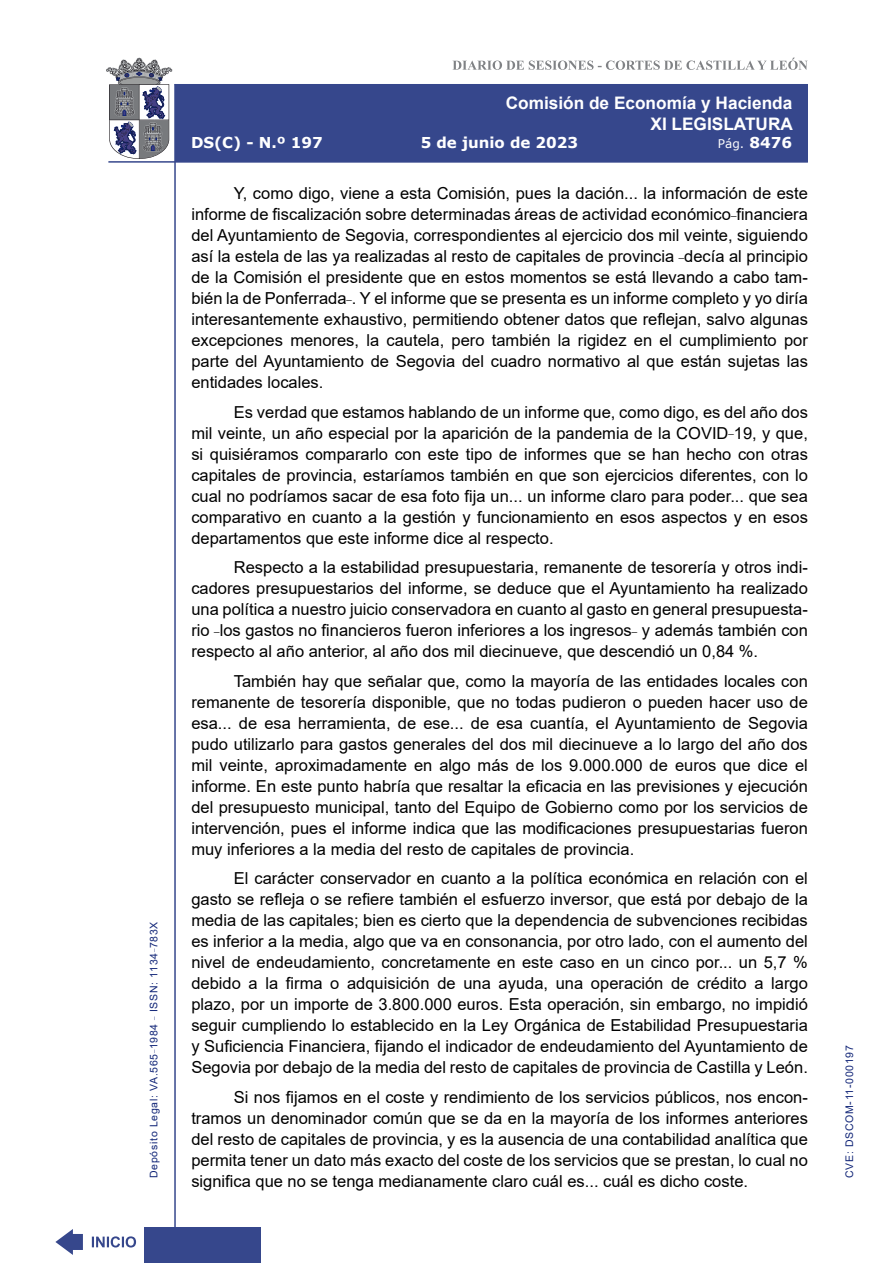
<style>
.page{position:relative;width:893px;height:1263px;background:#fff}
.page>*{position:absolute;margin:0;border:0;box-sizing:border-box;transform-origin:0 0}
.t1{font:700 17.25px/20.7px "Arial";color:#fff;text-align:right}
.t2{font:16.5px/21px "Arial";color:#000;text-align:justify}
.t3{font:700 15px "Verdana";color:#fff}
.t4{font:12px "Verdana";color:#fff}
.t5{font:10.5px "Arial";letter-spacing:.065em;color:#122678}
.s1{font-weight:700;font-size:15px}
</style>
<div class="page">
<svg style="left:452px;top:58px;width:356px;height:12px"></svg>
<hr style="left:174px;top:84px;width:2px;height:1179px;background:#36478c">
<div style="left:144px;top:1227px;width:117px;height:36px;background:#36478c"></div>
<div style="left:175px;top:84px;width:633px;height:78px;background:#36478c"></div>
<hr style="left:108px;top:161px;width:700px;height:2px;background:#36478c">
<svg style="left:92px;top:1236px;width:44px;height:11px"></svg>
<svg style="left:55px;top:1229px;width:28px;height:26px"></svg>
<svg style="left:106px;top:58px;width:66px;height:101px"></svg>
<p class="t5" style="left:146px;top:1178px;width:258px;rotate:-90deg">Depósito Legal: VA.565<sup>_</sup>1984 <sup>_</sup> ISSN: 1134<sup>_</sup>783X</p>
<p class="t1" style="left:506px;top:93px;width:289px">Comisión de Economía y Hacienda<br>XI LEGISLATURA</p>
<p class="t3" style="left:191px;top:132px;width:133px">DS(C) - N.º 197</p>
<p class="t3" style="left:421px;top:132px;width:159px">5 de junio de 2023</p>
<p class="t4" style="left:718px;top:135px;width:76px">Pág. <span class="s1">8476</span></p>
<p class="t2" style="left:191px;top:183px;width:618px;text-indent:43px">Y, como digo, viene a esta Comisión, pues la dación... la información de este informe de fiscalización sobre determinadas áreas de actividad económico<sup>_</sup>financiera del Ayuntamiento de Segovia, correspondientes al ejercicio dos mil veinte, siguiendo así la estela de las ya realizadas al resto de capitales de provincia <sup>_</sup>decía al principio de la Comisión el presidente que en estos momentos se está llevando a cabo tam&shy;bién la de Ponferrada<sup>_</sup>. Y el informe que se presenta es un informe completo y yo diría interesantemente exhaustivo, permitiendo obtener datos que reflejan, salvo algunas excepciones menores, la cautela, pero también la rigidez en el cumplimiento por parte del Ayuntamiento de Segovia del cuadro normativo al que están sujetas las entidades locales.</p>
<p class="t2" style="left:191px;top:401px;width:618px;text-indent:43px">Es verdad que estamos hablando de un informe que, como digo, es del año dos mil veinte, un año especial por la aparición de la pandemia de la COVID<sup>_</sup>19, y que, si quisiéramos compararlo con este tipo de informes que se han hecho con otras capitales de provincia, estaríamos también en que son ejercicios diferentes, con lo cual no podríamos sacar de esa foto fija un... un informe claro para poder... que sea comparativo en cuanto a la gestión y funcionamiento en esos aspectos y en esos departamentos que este informe dice al respecto.</p>
<p class="t2" style="left:191px;top:557px;width:618px;text-indent:43px">Respecto a la estabilidad presupuestaria, remanente de tesorería y otros indi&shy;cadores presupuestarios del informe, se deduce que el Ayuntamiento ha realizado una política a nuestro juicio conservadora en cuanto al gasto en general presupuesta&shy;rio <sup>_</sup>los gastos no financieros fueron inferiores a los ingresos<sup>_</sup> y además también con respecto al año anterior, al año dos mil diecinueve, que descendió un 0,84 %.</p>
<p class="t2" style="left:191px;top:670px;width:618px;text-indent:43px">También hay que señalar que, como la mayoría de las entidades locales con remanente de tesorería disponible, que no todas pudieron o pueden hacer uso de esa... de esa herramienta, de ese... de esa cuantía, el Ayuntamiento de Segovia pudo utilizarlo para gastos generales del dos mil diecinueve a lo largo del año dos mil veinte, aproximadamente en algo más de los 9.000.000 de euros que dice el informe. En este punto habría que resaltar la eficacia en las previsiones y ejecución del presupuesto municipal, tanto del Equipo de Gobierno como por los servicios de intervención, pues el informe indica que las modificaciones presupuestarias fueron muy inferiores a la media del resto de capitales de provincia.</p>
<p class="t2" style="left:191px;top:868px;width:618px;text-indent:43px">El carácter conservador en cuanto a la política económica en relación con el gasto se refleja o se refiere también el esfuerzo inversor, que está por debajo de la media de las capitales; bien es cierto que la dependencia de subvenciones recibidas es inferior a la media, algo que va en consonancia, por otro lado, con el aumento del nivel de endeudamiento, concretamente en este caso en un cinco por... un 5,7 % debido a la firma o adquisición de una ayuda, una operación de crédito a largo plazo, por un importe de 3.800.000 euros. Esta operación, sin embargo, no impidió seguir cumpliendo lo establecido en la Ley Orgánica de Estabilidad Presupuestaria y Suficiencia Financiera, fijando el indicador de endeudamiento del Ayuntamiento de Segovia por debajo de la media del resto de capitales de provincia de Castilla y León.</p>
<p class="t2" style="left:191px;top:1086px;width:618px;text-indent:43px">Si nos fijamos en el coste y rendimiento de los servicios públicos, nos encon&shy;tramos un denominador común que se da en la mayoría de los informes anteriores del resto de capitales de provincia, y es la ausencia de una contabilidad analítica que permita tener un dato más exacto del coste de los servicios que se prestan, lo cual no significa que no se tenga medianamente claro cuál es... cuál es dicho coste.</p>
<p class="t5" style="left:842px;top:1178px;width:134px;rotate:-90deg">CVE: DSCOM-11-000197</p>
</div>
